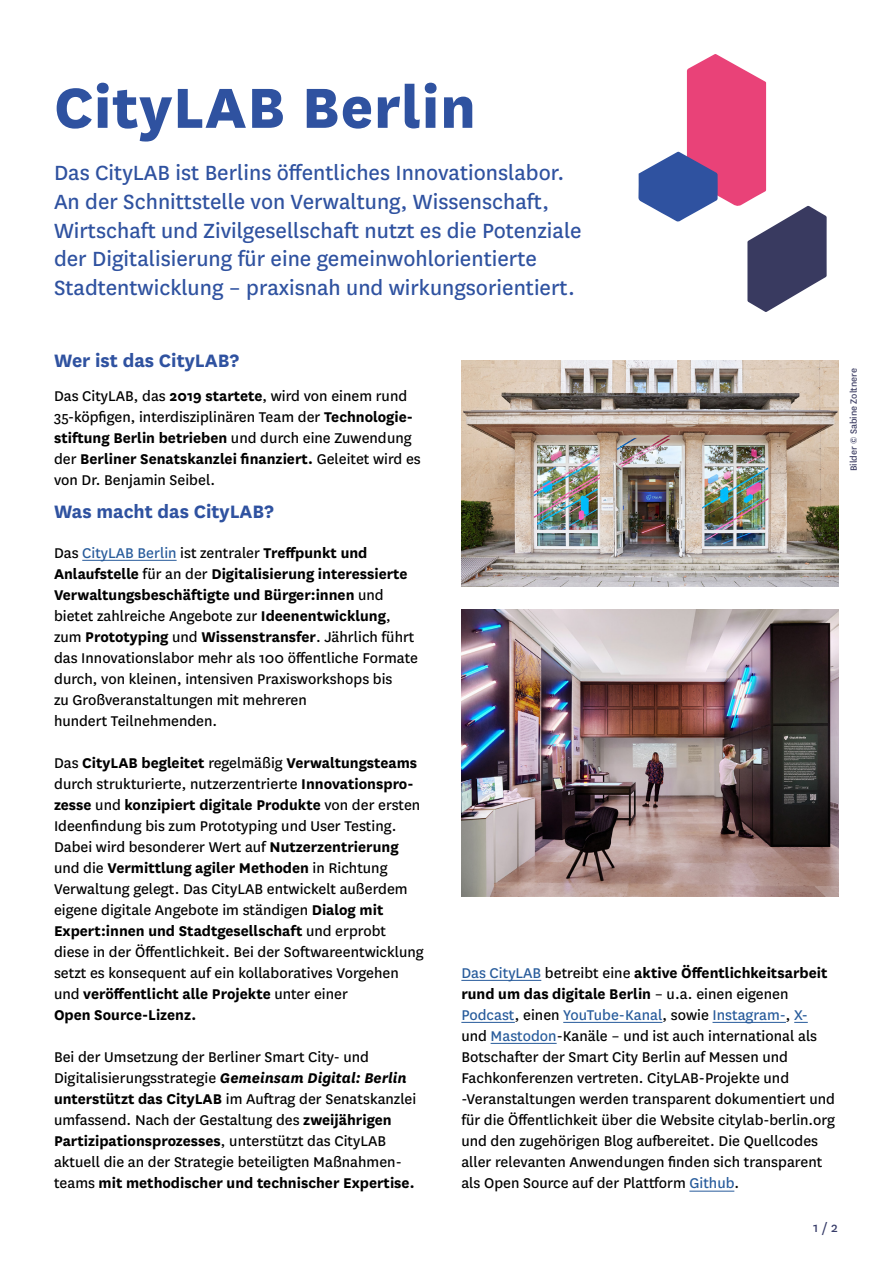
<style>
.page{position:relative;width:893px;height:1263px;background:#fff}
.page>*{position:absolute;margin:0;border:0;box-sizing:border-box;transform-origin:0 0}
.t1{font:800 66px "National";letter-spacing:.01em;color:#2f52a0}
.t2{font:24px/28.8px "National";color:#2f52a0}
.t3{font:700 21px "National";color:#2f52a0}
.t4{font:16.5px/21px "National";color:#000}
.t5{font:15px "National";color:#363b68}
.t6{font:10.5px "National";color:#393a60}
.s1{font-weight:700}
.s2{color:#275b9b}
.s3{font-weight:700;font-style:italic}
</style>
<div class="page">
<hr style="left:82px;top:560px;width:95px;height:1px;background:#275b9b">
<hr style="left:461px;top:980px;width:80px;height:1px;background:#275b9b">
<hr style="left:461px;top:1022px;width:54px;height:1px;background:#275b9b">
<hr style="left:563px;top:1022px;width:99px;height:1px;background:#275b9b">
<hr style="left:712px;top:1022px;width:74px;height:1px;background:#275b9b">
<svg style="left:794px;top:1022px;width:14px;height:1px"></svg>
<hr style="left:491px;top:1043px;width:66px;height:1px;background:#275b9b">
<hr style="left:689px;top:1191px;width:45px;height:1px;background:#275b9b">
<img style="left:461px;top:360px;width:378px;height:226px">
<img style="left:461px;top:609px;width:378px;height:287px">
<svg style="left:638px;top:54px;width:189px;height:258px"></svg>
<h1 class="t1" style="left:54px;top:60px;width:423px">CityLAB Berlin</h1>
<p class="t2" style="left:54px;top:157px;width:529px">Das CityLAB ist Berlins öffentliches Innovationslabor.<br>An der Schnittstelle von Verwaltung, Wissenschaft, Wirtschaft und Zivilgesellschaft nutzt es die Potenziale der Digitalisierung für eine gemeinwohlorientierte Stadtentwicklung – praxisnah und wirkungsorientiert.</p>
<p class="t3" style="left:54px;top:346px;width:187px">Wer ist das CityLAB?</p>
<p class="t4" style="left:54px;top:384px;width:368px">Das CityLAB, das <span class="s1">2019 startete</span>, wird von einem rund 35-köpfigen, interdisziplinären Team der <span class="s1">Technologie&shy;stiftung Berlin betrieben</span> und durch eine Zuwendung der <span class="s1">Berliner Senatskanzlei finanziert.</span> Geleitet wird es von Dr. Benjamin Seibel.</p>
<p class="t3" style="left:54px;top:497px;width:221px">Was macht das CityLAB?</p>
<p class="t4" style="left:54px;top:542px;width:366px">Das <span class="s2">CityLAB Berlin</span> ist zentraler <span class="s1">Treffpunkt und Anlaufstelle</span> für an der <span class="s1">Digitalisierung interessierte Verwaltungsbeschäftigte und Bürger:innen</span> und bietet zahlreiche Angebote zur <span class="s1">Ideenentwicklung</span>, zum <span class="s1">Prototyping</span> und <span class="s1">Wissenstransfer</span>. Jährlich führt das Innovationslabor mehr als 100 öffentliche Formate durch, von kleinen, intensiven Praxisworkshops bis<br>zu Großveranstaltungen mit mehreren<br>hundert Teilnehmenden.</p>
<p class="t4" style="left:54px;top:752px;width:371px">Das <span class="s1">CityLAB begleitet</span> regelmäßig <span class="s1">Verwaltungsteams </span>durch strukturierte, nutzerzentrierte <span class="s1">Innovationspro&shy;zesse</span> und <span class="s1">konzipiert digitale Produkte</span> von der ersten Ideenfindung bis zum Prototyping und User Testing.<br>Dabei wird besonderer Wert auf <span class="s1">Nutzerzentrierung </span>und die <span class="s1">Vermittlung agiler Methoden</span> in Richtung Verwaltung gelegt. Das CityLAB entwickelt außerdem eigene digitale Angebote im ständigen <span class="s1">Dialog mit Expert:innen und Stadtgesellschaft</span> und erprobt diese in der Öffentlichkeit. Bei der Softwareentwicklung setzt es konsequent auf ein kollaboratives Vorgehen und <span class="s1">veröffentlicht alle Projekte</span> unter einer<br><span class="s1">Open Source-Lizenz.</span></p>
<p class="t4" style="left:54px;top:1046px;width:364px">Bei der Umsetzung der Berliner Smart City- und Digitalisierungsstrategie <span class="s3">Gemeinsam Digital: Berlin </span><span class="s1">unterstützt das CityLAB</span> im Auftrag der Senatskanzlei umfassend. Nach der Gestaltung des <span class="s1">zweijährigen Partizipationsprozesses</span>, unterstützt das CityLAB aktuell die an der Strategie beteiligten Maßnahmen&shy;teams <span class="s1">mit methodischer und technischer Expertise.</span></p>
<p class="t6" style="left:847px;top:471px;width:105px;rotate:-90deg">Bilder © Sabine Zoltnere</p>
<p class="t4" style="left:461px;top:962px;width:375px"><span class="s2">Das CityLAB</span> betreibt eine <span class="s1">aktive Öffentlichkeitsarbeit rund um das digitale Berlin</span> – u.a. einen eigenen <span class="s2">Podcast</span>, einen <span class="s2">YouTube-Kanal</span>, sowie <span class="s2">Instagram-</span>, <span class="s2">X&shy;</span>und <span class="s2">Mastodon</span>-Kanäle – und ist auch international als Botschafter der Smart City Berlin auf Messen und Fachkonferenzen vertreten. CityLAB-Projekte und -Veranstaltungen werden transparent dokumentiert und für die Öffentlichkeit über die Website citylab-berlin.org und den zugehörigen Blog aufbereitet. Die Quellcodes aller relevanten Anwendungen finden sich transparent als Open Source auf der Plattform <span class="s2">Github</span>.</p>
<p class="t5" style="left:813px;top:1217px;width:26px">1 / 2</p>
</div>
